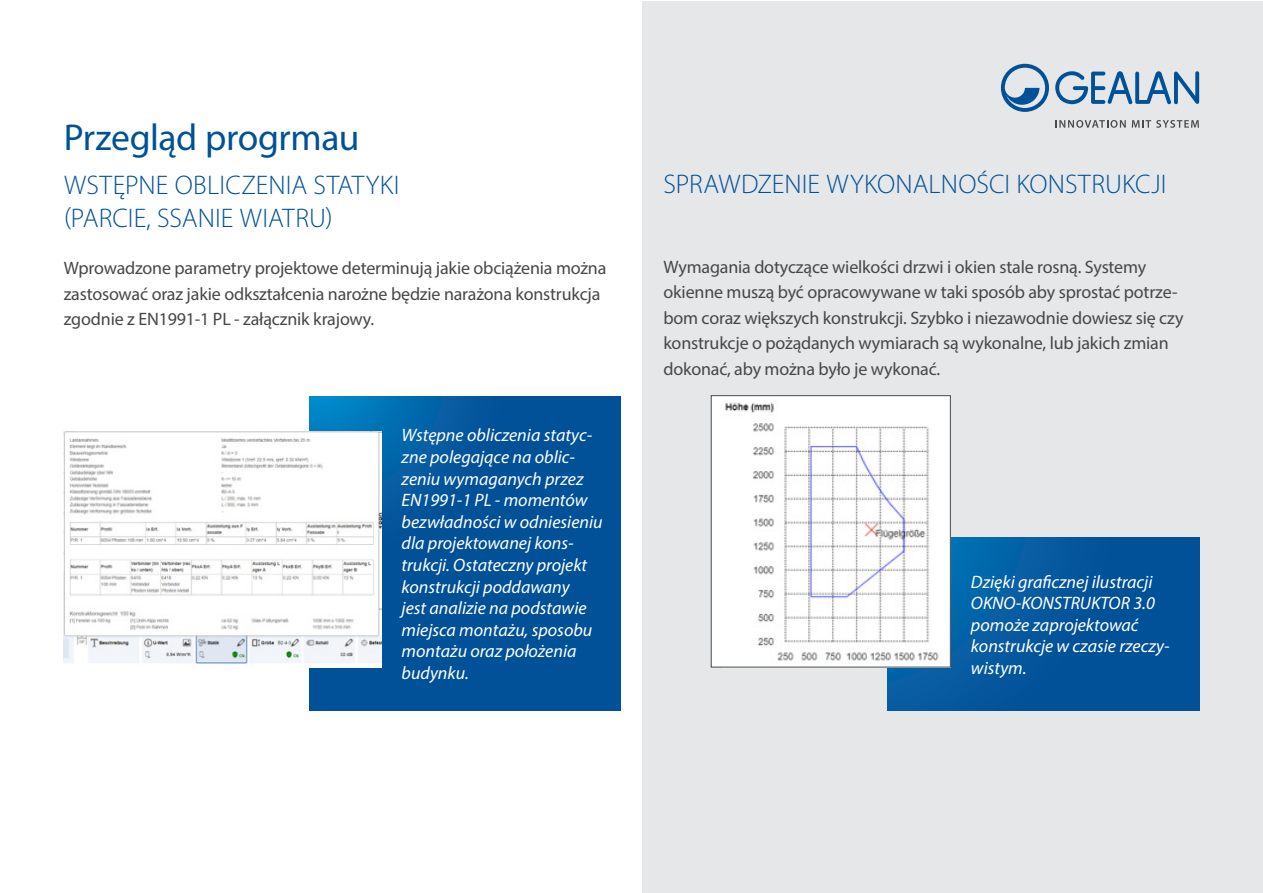
<style>
.page{position:relative;width:1263px;height:893px;background:#fff}
.page>*{position:absolute;margin:0;border:0;box-sizing:border-box;transform-origin:0 0}
.Fließtext{font:37.5px "Myriad Pro";letter-spacing:-.015em;color:#015198}
.Fließtext-2{font:300 27px/32.4px "Myriad Pro";letter-spacing:.005em;color:#015198}
.t1{font:18px/25.5px "Myriad Pro";letter-spacing:-.01em;color:#464748}
.t2{font:italic 18px/21.6px "Myriad Pro";color:#fff}
</style>
<div class="page">
<div style="left:642px;top:1px;width:620px;height:891px;background:#e6e7e9"></div>
<svg style="left:1001px;top:64px;width:48px;height:48px"></svg>
<svg style="left:1055px;top:71px;width:144px;height:33px"></svg>
<svg style="left:1055px;top:120px;width:71px;height:8px"></svg>
<svg style="left:1132px;top:120px;width:67px;height:8px"></svg>
<svg style="left:888px;top:538px;width:311px;height:172px;background:#03569c"></svg>
<div style="left:711px;top:396px;width:239px;height:271px;background:#fff"></div>
<img style="left:725px;top:402px;width:214px;height:259px">
<div style="left:711px;top:395px;width:239px;height:272px;border:1px solid #464748"></div>
<svg style="left:309px;top:397px;width:312px;height:313px;background:#0f5da0"></svg>
<img style="left:64px;top:432px;width:317px;height:235px">
<p class="Fließtext" style="left:64px;top:115px;width:297px">Przegląd progrmau</p>
<p class="Fließtext-2" style="left:64px;top:169px;width:337px">WSTĘPNE OBLICZENIA STATYKI (PARCIE, SSANIE WIATRU)</p>
<p class="t1" style="left:64px;top:255px;width:544px">Wprowadzone parametry projektowe determinują jakie obciążenia można zastosować oraz jakie odkształcenia narożne będzie narażona konstrukcja zgodnie z EN1991-1 PL - załącznik krajowy.</p>
<p class="t2" style="left:402px;top:424px;width:203px">Wstępne obliczenia statyc&shy;zne polegające na oblic&shy;zeniu wymaganych przez<br>EN1991-1 PL - momentów bezwładności w odniesieniu dla projektowanej kons&shy;trukcji. Ostateczny projekt konstrukcji poddawany<br>jest analizie na podstawie miejsca montażu, sposobu montażu oraz położenia budynku.</p>
<p class="Fließtext-2" style="left:664px;top:168px;width:504px">SPRAWDZENIE WYKONALNOŚCI KONSTRUKCJI</p>
<p class="t1" style="left:663px;top:254px;width:522px">Wymagania dotyczące wielkości drzwi i okien stale rosną. Systemy okienne muszą być opracowywane w taki sposób aby sprostać potrze&shy;bom coraz większych konstrukcji. Szybko i niezawodnie dowiesz się czy konstrukcje o pożądanych wymiarach są wykonalne, lub jakich zmian dokonać, aby można było je wykonać.</p>
<p class="t2" style="left:971px;top:570px;width:199px">Dzięki graficznej ilustracji<br>OKNO-KONSTRUKTOR 3.0 pomoże zaprojektować konstrukcje w czasie rzeczy&shy;wistym.</p>
</div>
